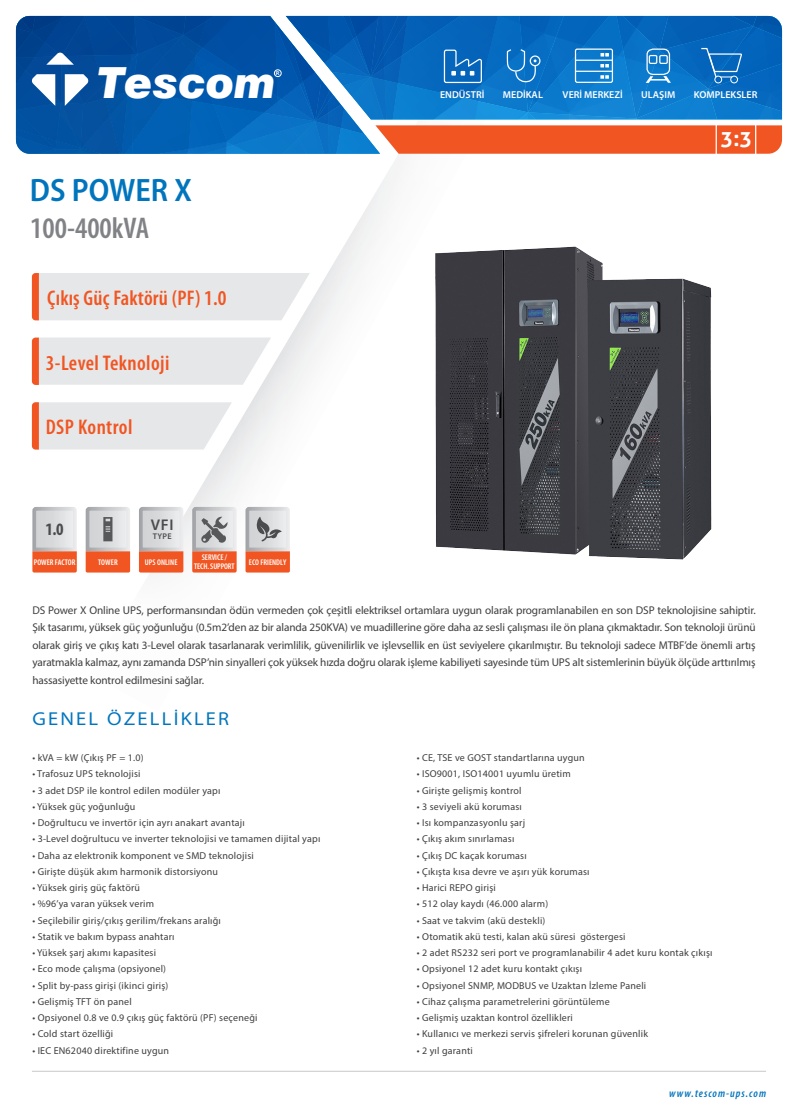
<style>
.page{position:relative;width:798px;height:1117px;background:#fff}
.page>*{position:absolute;margin:0;border:0;box-sizing:border-box;transform-origin:0 0}
.t1{font:italic 900 42.88px "Swiss 721 BT";color:#fff}
.t2{font:600 semi-condensed 32.5px "Myriad Pro";color:#0075bd}
.t3{font:600 condensed 30px "Myriad Pro";color:#808285}
.t4{font:600 condensed 21.25px "Myriad Pro";letter-spacing:.01em;color:#f15622}
.t5{font:700 21.25px "Aller";color:#fff}
.t6{font:semi-expanded 18.75px "Myriad Pro";letter-spacing:.12em;color:#0075bd}
.t7{font:700 condensed 17.5px "Myriad Pro";color:#4b4c4d}
.t8{font:600 15.5px "Myriad Pro";color:#4b4c4d}
.t9{font:11.25px/17.5px "Myriad Pro";letter-spacing:-.01em;color:#3e3e3f;text-align:justify}
.t10{font:italic 600 condensed 11.25px "Myriad Pro";letter-spacing:.09em;color:#0075bd}
.t11{font:10px "Myriad Pro";letter-spacing:.02em;color:#3e3e3f}
.t12{font:600 10px "Myriad Pro";color:#fff}
.t13{font:600 condensed 8.25px/9.4px "Myriad Pro";color:#fff;text-align:center}
.t14{font:600 8.25px "Myriad Pro";color:#4b4c4d}
.t15{font:700 5.12px "Arial";color:#fff}
</style>
<div class="page">
<img style="left:90px;top:155px;width:312px;height:418px">
<svg style="left:32px;top:273px;width:278px;height:47px;background:#e7e4e5"></svg>
<svg style="left:32px;top:337px;width:239px;height:48px;background:#e7e4e4"></svg>
<svg style="left:32px;top:402px;width:200px;height:47px;background:#e8e3e2"></svg>
<hr style="left:32px;top:1070px;width:733px;height:1px;background:#c7c8ca">
<img style="left:435px;top:246px;width:277px;height:314px">
<svg style="left:16px;top:16px;width:766px;height:138px;background:#2f6cab"></svg>
<svg style="left:32px;top:505px;width:260px;height:67px"></svg>
<p class="t1" style="left:98px;top:56px;width:179px">Tescom</p>
<p class="t15" style="left:276px;top:70px;width:5px">R</p>
<p class="t2" style="left:30px;top:170px;width:163px">DS POWER X</p>
<p class="t3" style="left:30px;top:209px;width:120px">100-400kVA</p>
<p class="t4" style="left:47px;top:285px;width:181px">Çıkış Güç Faktörü (PF) 1.0</p>
<p class="t4" style="left:46px;top:349px;width:125px">3-Level Teknoloji</p>
<p class="t4" style="left:46px;top:413px;width:88px">DSP Kontrol</p>
<p class="t7" style="left:46px;top:518px;width:19px">1.0</p>
<p class="t13" style="left:34px;top:557px;width:43px">POWER FACTOR</p>
<p class="t8" style="left:151px;top:514px;width:24px">VFI</p>
<p class="t14" style="left:153px;top:531px;width:20px">TYPE</p>
<p class="t13" style="left:98px;top:557px;width:21px">TOWER</p>
<p class="t13" style="left:145px;top:557px;width:34px">UPS ONLINE</p>
<p class="t13" style="left:194px;top:552px;width:42px">SERVICE /<br>TECH. SUPPORT</p>
<p class="t13" style="left:249px;top:557px;width:39px">ECO FRIENDLY</p>
<p class="t12" style="left:440px;top:88px;width:46px">ENDÜSTRİ</p>
<p class="t12" style="left:502px;top:88px;width:41px">MEDİKAL</p>
<p class="t12" style="left:562px;top:88px;width:61px">VERİ MERKEZİ</p>
<p class="t12" style="left:641px;top:88px;width:36px">ULAŞIM</p>
<p class="t12" style="left:693px;top:88px;width:65px">KOMPLEKSLER</p>
<p class="t5" style="left:720px;top:125px;width:33px">3:3</p>
<p class="t9" style="left:32px;top:601px;width:724px">DS Power X Online UPS, performansından ödün vermeden çok çeşitli elektriksel ortamlara uygun olarak programlanabilen en son DSP teknolojisine sahiptir.<br>Şık tasarımı, yüksek güç yoğunluğu (0.5m2’den az bir alanda 250KVA) ve muadillerine göre daha az sesli çalışması ile ön plana çıkmaktadır. Son teknoloji ürünü olarak giriş ve çıkış katı 3-Level olarak tasarlanarak verimlilik, güvenilirlik ve işlevsellik en üst seviyelere çıkarılmıştır. Bu teknoloji sadece MTBF’de önemli artış yaratmakla kalmaz, aynı zamanda DSP’nin sinyalleri çok yüksek hızda doğru olarak işleme kabiliyeti sayesinde tüm UPS alt sistemlerinin büyük ölçüde arttırılmış hassasiyette kontrol edilmesini sağlar.</p>
<p class="t6" style="left:32px;top:706px;width:198px">GENEL ÖZELLİKLER</p>
<p class="t11" style="left:32px;top:751px;width:113px">• kVA = kW (Çıkış PF = 1.0)</p>
<p class="t11" style="left:32px;top:767px;width:110px">• Trafosuz UPS teknolojisi</p>
<p class="t11" style="left:32px;top:783px;width:189px">• 3 adet DSP ile kontrol edilen modüler yapı</p>
<p class="t11" style="left:32px;top:800px;width:104px">• Yüksek güç yoğunluğu</p>
<p class="t11" style="left:32px;top:816px;width:214px">• Doğrultucu ve invertör için ayrı anakart avantajı</p>
<p class="t11" style="left:32px;top:832px;width:289px">• 3-Level doğrultucu ve inverter teknolojisi ve tamamen dijital yapı</p>
<p class="t11" style="left:32px;top:848px;width:223px">• Daha az elektronik komponent ve SMD teknolojisi</p>
<p class="t11" style="left:32px;top:865px;width:187px">• Girişte düşük akım harmonik distorsiyonu</p>
<p class="t11" style="left:32px;top:881px;width:109px">• Yüksek giriş güç faktörü</p>
<p class="t11" style="left:32px;top:897px;width:123px">• %96’ya varan yüksek verim</p>
<p class="t11" style="left:32px;top:913px;width:190px">• Seçilebilir giriş/çıkış gerilim/frekans aralığı</p>
<p class="t11" style="left:32px;top:930px;width:144px">• Statik ve bakım bypass anahtarı</p>
<p class="t11" style="left:32px;top:946px;width:125px">• Yüksek şarj akımı kapasitesi</p>
<p class="t11" style="left:32px;top:962px;width:135px">• Eco mode çalışma (opsiyonel)</p>
<p class="t11" style="left:32px;top:978px;width:137px">• Split by-pass girişi (ikinci giriş)</p>
<p class="t11" style="left:32px;top:995px;width:101px">• Gelişmiş TFT ön panel</p>
<p class="t11" style="left:32px;top:1011px;width:226px">• Opsiyonel 0.8 ve 0.9 çıkış güç faktörü (PF) seçeneği</p>
<p class="t11" style="left:32px;top:1027px;width:82px">• Cold start özelliği</p>
<p class="t11" style="left:32px;top:1043px;width:138px">• IEC EN62040 direktifine uygun</p>
<p class="t11" style="left:416px;top:751px;width:169px">• CE, TSE ve GOST standartlarına uygun</p>
<p class="t11" style="left:416px;top:767px;width:155px">• ISO9001, ISO14001 uyumlu üretim</p>
<p class="t11" style="left:416px;top:783px;width:106px">• Girişte gelişmiş kontrol</p>
<p class="t11" style="left:416px;top:800px;width:107px">• 3 seviyeli akü koruması</p>
<p class="t11" style="left:416px;top:816px;width:110px">• Isı kompanzasyonlu şarj</p>
<p class="t11" style="left:416px;top:832px;width:99px">• Çıkış akım sınırlaması</p>
<p class="t11" style="left:416px;top:848px;width:111px">• Çıkış DC kaçak koruması</p>
<p class="t11" style="left:416px;top:865px;width:174px">• Çıkışta kısa devre ve aşırı yük koruması</p>
<p class="t11" style="left:416px;top:881px;width:81px">• Harici REPO girişi</p>
<p class="t11" style="left:416px;top:897px;width:133px">• 512 olay kaydı (46.000 alarm)</p>
<p class="t11" style="left:416px;top:913px;width:130px">• Saat ve takvim (akü destekli)</p>
<p class="t11" style="left:416px;top:930px;width:210px">• Otomatik akü testi, kalan akü süresi göstergesi</p>
<p class="t11" style="left:416px;top:946px;width:297px">• 2 adet RS232 seri port ve programlanabilir 4 adet kuru kontak çıkışı</p>
<p class="t11" style="left:416px;top:962px;width:167px">• Opsiyonel 12 adet kuru kontakt çıkışı</p>
<p class="t11" style="left:416px;top:978px;width:231px">• Opsiyonel SNMP, MODBUS ve Uzaktan İzleme Paneli</p>
<p class="t11" style="left:416px;top:995px;width:194px">• Cihaz çalışma parametrelerini görüntüleme</p>
<p class="t11" style="left:416px;top:1011px;width:158px">• Gelişmiş uzaktan kontrol özellikleri</p>
<p class="t11" style="left:416px;top:1027px;width:233px">• Kullanıcı ve merkezi servis şifreleri korunan güvenlik</p>
<p class="t11" style="left:416px;top:1043px;width:58px">• 2 yıl garanti</p>
<p class="t10" style="left:669px;top:1086px;width:98px">www.tescom-ups.com</p>
</div>
